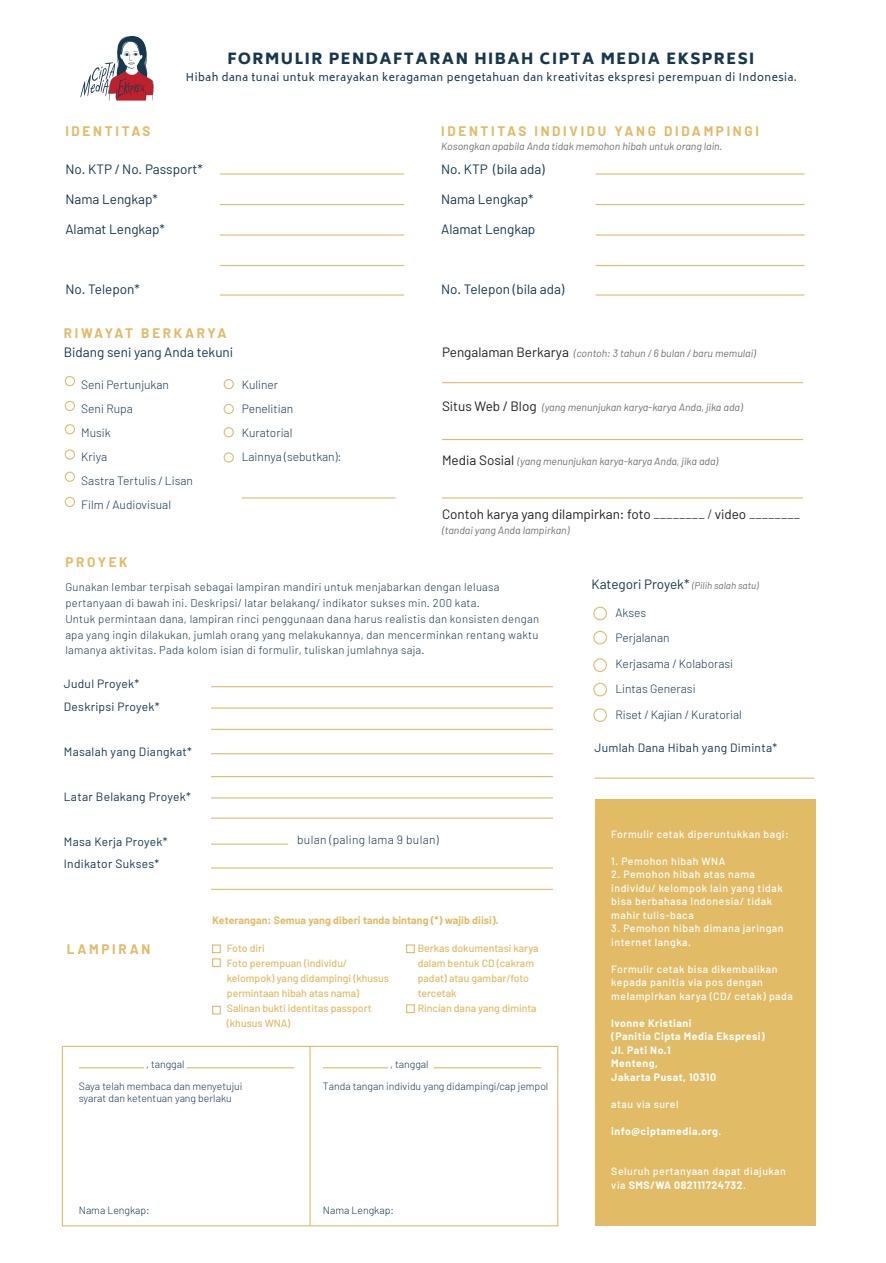
<style>
.page{position:relative;width:886px;height:1263px;background:#fff}
.page>*{position:absolute;margin:0;border:0;box-sizing:border-box;transform-origin:0 0}
.t1{font:800 15px "Biryani";letter-spacing:.1em;color:#16374e}
.t2{font:13.5px "Barlow";color:#16374e}
.t3{font:700 13.5px "Barlow";letter-spacing:.2em;color:#e1bb66}
.t4{font:13.5px "Barlow";color:#231f20}
.t5{font:300 12px/24px "Barlow";color:#16374e}
.t6{font:12px/22.5px "Barlow";letter-spacing:.025em;color:#16374e}
.t7{font:300 12px "Barlow";letter-spacing:.025em;color:#16374e}
.t8{font:300 11.25px/15.8px "Barlow";letter-spacing:.025em;color:#16374e}
.t9{font:500 10.5px/13.5px "Barlow";letter-spacing:.05em;color:#fff}
.t10{font:italic 10.5px "Barlow";color:#6d6e71}
.t11{font:500 10.5px/15px "Barlow";color:#e1bb66}
.t12{font:300 10.5px/22.5px "Barlow";color:#16374e}
.t13{font:700 10.5px/13.5px "Barlow";letter-spacing:.05em;color:#fff}
.t14{font:10.5px "Biryani";letter-spacing:.05em;color:#16374e}
.t15{font:700 10.5px "Barlow";letter-spacing:.01em;color:#e1bb66}
.t16{font:italic 9.75px "Barlow";color:#6d6e71}
.s1{font-style:normal;font-size:13.5px;color:#231f20}
.s2{font-weight:300}
.s3{font-style:normal;font-size:13.5px;color:#16374e}
.s4{font-weight:500}
.s5{font-weight:700}
</style>
<div class="page">
<svg style="left:80px;top:36px;width:74px;height:65px"></svg>
<div style="left:595px;top:799px;width:220px;height:427px;background:#e1bb66"></div>
<hr style="left:220px;top:173px;width:184px;height:2px;background:#e0bb6b">
<hr style="left:211px;top:686px;width:342px;height:1px;background:#e0bb6b">
<hr style="left:211px;top:707px;width:342px;height:2px;background:#e0bb6b">
<hr style="left:211px;top:729px;width:342px;height:1px;background:#e0bb6b">
<hr style="left:211px;top:753px;width:342px;height:1px;background:#e0bb6b">
<hr style="left:211px;top:776px;width:342px;height:1px;background:#e0bb6b">
<hr style="left:211px;top:797px;width:342px;height:1px;background:#e0bb6b">
<hr style="left:211px;top:817px;width:342px;height:2px;background:#e0bb6b">
<hr style="left:211px;top:867px;width:342px;height:1px;background:#e0bb6b">
<hr style="left:211px;top:889px;width:342px;height:1px;background:#e0bb6b">
<hr style="left:211px;top:843px;width:77px;height:2px;background:#e0bb6b">
<hr style="left:79px;top:1067px;width:65px;height:1px;background:#e0bb6b">
<hr style="left:186px;top:1067px;width:108px;height:1px;background:#e0bb6b">
<hr style="left:323px;top:1067px;width:65px;height:1px;background:#e0bb6b">
<hr style="left:433px;top:1067px;width:108px;height:1px;background:#e0bb6b">
<hr style="left:594px;top:777px;width:219px;height:2px;background:#e0bb6b">
<hr style="left:220px;top:204px;width:184px;height:1px;background:#e0bb6b">
<hr style="left:220px;top:234px;width:184px;height:2px;background:#e0bb6b">
<hr style="left:220px;top:265px;width:184px;height:1px;background:#e0bb6b">
<hr style="left:220px;top:294px;width:184px;height:2px;background:#e0bb6b">
<hr style="left:595px;top:173px;width:209px;height:2px;background:#e0bb6b">
<hr style="left:595px;top:204px;width:209px;height:1px;background:#e0bb6b">
<hr style="left:595px;top:234px;width:209px;height:2px;background:#e0bb6b">
<hr style="left:595px;top:265px;width:209px;height:1px;background:#e0bb6b">
<hr style="left:595px;top:294px;width:209px;height:2px;background:#e0bb6b">
<hr style="left:442px;top:382px;width:361px;height:1px;background:#e0bb6b">
<hr style="left:442px;top:439px;width:361px;height:1px;background:#e0bb6b">
<hr style="left:442px;top:497px;width:361px;height:1px;background:#e0bb6b">
<hr style="left:242px;top:497px;width:153px;height:1px;background:#e0bb6b">
<div style="left:65px;top:376px;width:10px;height:10px;border:1px solid #e0bb6b;border-radius:50%"></div>
<div style="left:65px;top:401px;width:10px;height:10px;border:1px solid #e0bb6b;border-radius:50%"></div>
<div style="left:65px;top:424px;width:10px;height:10px;border:1px solid #e0bb6b;border-radius:50%"></div>
<div style="left:65px;top:449px;width:10px;height:11px;border:1px solid #e0bb6b;border-radius:50%"></div>
<div style="left:223px;top:379px;width:11px;height:10px;border:1px solid #e0bb6b;border-radius:50%"></div>
<div style="left:223px;top:404px;width:11px;height:10px;border:1px solid #e0bb6b;border-radius:50%"></div>
<div style="left:223px;top:427px;width:11px;height:10px;border:1px solid #e0bb6b;border-radius:50%"></div>
<div style="left:223px;top:452px;width:11px;height:11px;border:1px solid #e0bb6b;border-radius:50%"></div>
<div style="left:65px;top:472px;width:10px;height:10px;border:1px solid #e0bb6b;border-radius:50%"></div>
<div style="left:65px;top:497px;width:10px;height:10px;border:1px solid #e0bb6b;border-radius:50%"></div>
<div style="left:593px;top:607px;width:14px;height:13px;border:1px solid #e0bb6b;border-radius:50%"></div>
<div style="left:593px;top:631px;width:14px;height:13px;border:1px solid #e0bb6b;border-radius:50%"></div>
<div style="left:593px;top:658px;width:14px;height:14px;border:1px solid #e0bb6b;border-radius:50%"></div>
<div style="left:593px;top:683px;width:14px;height:13px;border:1px solid #e0bb6b;border-radius:50%"></div>
<div style="left:593px;top:708px;width:14px;height:14px;border:1px solid #e0bb6b;border-radius:50%"></div>
<div style="left:62px;top:1046px;width:496px;height:180px;border:1px solid #e0bb6b"></div>
<hr style="left:309px;top:1046px;width:1px;height:180px;background:#e0bb6b">
<div style="left:212px;top:944px;width:9px;height:9px;border:1px solid #e0bb6b"></div>
<div style="left:212px;top:958px;width:9px;height:9px;border:1px solid #e0bb6b"></div>
<div style="left:212px;top:1006px;width:9px;height:8px;border:1px solid #e0bb6b"></div>
<div style="left:406px;top:944px;width:9px;height:9px;border:1px solid #e0bb6b"></div>
<div style="left:406px;top:1004px;width:9px;height:9px;border:1px solid #e0bb6b"></div>
<h1 class="t1" style="left:227px;top:50px;width:528px">FORMULIR PENDAFTARAN HIBAH CIPTA MEDIA EKSPRESI</h1>
<p class="t14" style="left:186px;top:72px;width:612px">Hibah dana tunai untuk merayakan keragaman pengetahuan dan kreativitas ekspresi perempuan di Indonesia.</p>
<p class="t3" style="left:65px;top:123px;width:87px">IDENTITAS</p>
<p class="t2" style="left:65px;top:161px;width:139px">No. KTP / No. Passport*</p>
<p class="t2" style="left:65px;top:191px;width:94px">Nama Lengkap*</p>
<p class="t2" style="left:65px;top:221px;width:101px">Alamat Lengkap*</p>
<p class="t2" style="left:65px;top:281px;width:76px">No. Telepon*</p>
<p class="t3" style="left:64px;top:324px;width:164px">RIWAYAT BERKARYA</p>
<p class="t2" style="left:64px;top:344px;width:171px">Bidang seni yang Anda tekuni</p>
<p class="t5" style="left:81px;top:372px;width:113px">Seni Pertunjukan<br>Seni Rupa<br>Musik<br>Kriya<br>Sastra Tertulis / Lisan<br>Film / Audiovisual</p>
<p class="t5" style="left:242px;top:372px;width:101px">Kuliner<br>Penelitian<br>Kuratorial<br>Lainnya (sebutkan):</p>
<p class="t3" style="left:65px;top:554px;width:64px">PROYEK</p>
<p class="t3" style="left:441px;top:123px;width:319px">IDENTITAS INDIVIDU YANG DIDAMPINGI</p>
<p class="t2" style="left:441px;top:161px;width:105px">No. KTP (bila ada)</p>
<p class="t2" style="left:441px;top:191px;width:94px">Nama Lengkap*</p>
<p class="t2" style="left:441px;top:221px;width:96px">Alamat Lengkap</p>
<p class="t10" style="left:441px;top:140px;width:283px">Kosongkan apabila Anda tidak memohon hibah untuk orang lain.</p>
<p class="t2" style="left:441px;top:281px;width:125px">No. Telepon (bila ada)</p>
<p class="t10" style="left:442px;top:346px;width:315px"><span class="s1">Pengalaman Berkarya</span> (contoh: 3 tahun / 6 bulan / baru memulai)</p>
<p class="t10" style="left:442px;top:400px;width:302px"><span class="s1">Situs Web / Blog</span> (yang menunjukan karya-karya Anda, jika ada)</p>
<p class="t10" style="left:442px;top:454px;width:278px"><span class="s1">Media Sosial</span> (yang menunjukan karya-karya Anda, jika ada)</p>
<p class="t4" style="left:442px;top:506px;width:359px">Contoh karya yang dilampirkan: foto <span class="s2">________ /</span> video <span class="s2">________</span></p>
<p class="t10" style="left:442px;top:523px;width:129px">(tandai yang Anda lampirkan)</p>
<p class="t8" style="left:65px;top:579px;width:475px">Gunakan lembar terpisah sebagai lampiran mandiri untuk menjabarkan dengan leluasa pertanyaan di bawah ini. Deskripsi/ latar belakang/ indikator sukses min. 200 kata.<br>Untuk permintaan dana, lampiran rinci penggunaan dana harus realistis dan konsisten dengan apa yang ingin dilakukan, jumlah orang yang melakukannya, dan mencerminkan rentang waktu lamanya aktivitas. Pada kolom isian di formulir, tuliskan jumlahnya saja.</p>
<p class="t6" style="left:64px;top:672px;width:97px">Judul Proyek*<br>Deskripsi Proyek*</p>
<p class="t6" style="left:64px;top:740px;width:129px">Masalah yang Diangkat*</p>
<p class="t6" style="left:64px;top:785px;width:128px">Latar Belakang Proyek*</p>
<p class="t6" style="left:64px;top:830px;width:105px">Masa Kerja Proyek*<br>Indikator Sukses*</p>
<p class="t7" style="left:297px;top:832px;width:143px">bulan (paling lama 9 bulan)</p>
<p class="t15" style="left:212px;top:914px;width:287px">Keterangan: Semua yang diberi tanda bintang (*) wajib diisi).</p>
<p class="t3" style="left:67px;top:941px;width:85px">LAMPIRAN</p>
<p class="t11" style="left:227px;top:941px;width:164px">Foto diri<br>Foto perempuan (individu/ kelompok) yang didampingi (khusus permintaan hibah atas nama)<br>Salinan bukti identitas passport (khusus WNA)</p>
<p class="t11" style="left:417px;top:941px;width:122px">Berkas dokumentasi karya dalam bentuk CD (cakram padat) atau gambar/foto tercetak<br>Rincian dana yang diminta</p>
<p class="t12" style="left:79px;top:1052px;width:165px;text-indent:67px">, tanggal<br>Saya telah membaca dan menyetujui</p>
<p class="t12" style="left:79px;top:1086px;width:154px">syarat dan ketentuan yang berlaku</p>
<p class="t12" style="left:79px;top:1199px;width:72px">Nama Lengkap:</p>
<p class="t12" style="left:323px;top:1052px;width:227px;text-indent:67px">, tanggal<br>Tanda tangan individu yang didampingi/cap jempol</p>
<p class="t12" style="left:323px;top:1199px;width:72px">Nama Lengkap:</p>
<p class="t16" style="left:591px;top:580px;width:169px"><span class="s3">Kategori Proyek*</span> (Pilih salah satu)</p>
<p class="t5" style="left:615px;top:599px;width:128px;line-height:25.5px">Akses<br>Perjalanan<br>Kerjasama / Kolaborasi<br>Lintas Generasi<br>Riset / Kajian / Kuratorial</p>
<p class="t6" style="left:594px;top:736px;width:184px">Jumlah Dana Hibah yang Diminta*</p>
<p class="t9" style="left:611px;top:827px;width:179px">Formulir cetak diperuntukkan bagi:</p>
<p class="t9" style="left:611px;top:854px;width:115px">1. Pemohon hibah WNA</p>
<p class="t9" style="left:611px;top:867px;width:173px">2. Pemohon hibah atas nama individu/ kelompok lain yang tidak bisa berbahasa Indonesia/ tidak mahir tulis-baca</p>
<p class="t9" style="left:611px;top:921px;width:174px">3. Pemohon hibah dimana jaringan internet langka.</p>
<p class="t9" style="left:611px;top:962px;width:183px">Formulir cetak bisa dikembalikan kepada panitia via pos dengan melampirkan karya (CD/ cetak) pada</p>
<p class="t13" style="left:611px;top:1016px;width:155px">Ivonne Kristiani<br>(Panitia Cipta Media Ekspresi)<br>Jl. Pati No.1<br>Menteng,<br>Jakarta Pusat, 10310</p>
<p class="t9" style="left:611px;top:1097px;width:69px">atau via surel</p>
<p class="t13" style="left:611px;top:1124px;width:111px">info@ciptamedia.org<span class="s4">.</span></p>
<p class="t9" style="left:611px;top:1164px;width:176px">Seluruh pertanyaan dapat diajukan via <span class="s5">SMS/WA 082111724732</span>.</p>
</div>
